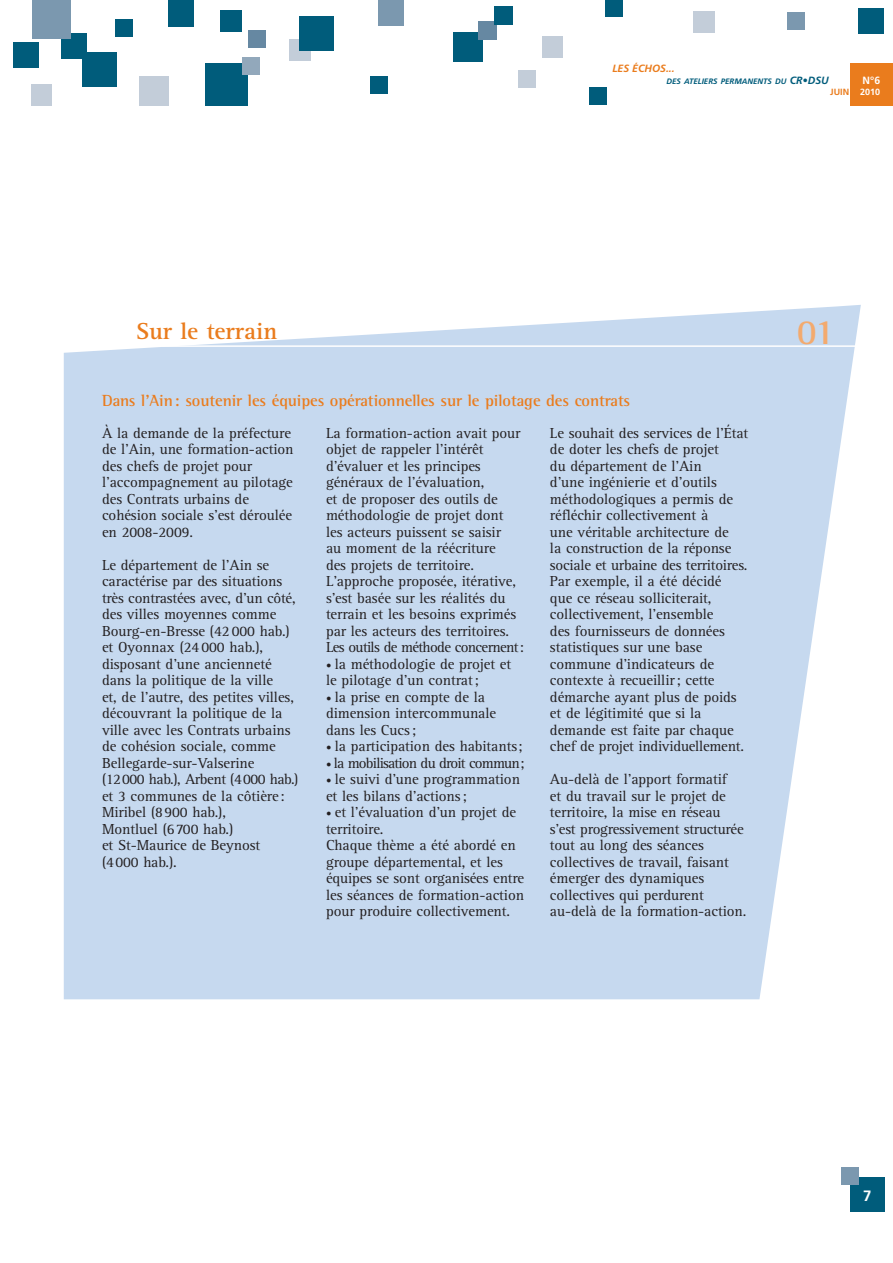
<style>
.page{position:relative;width:893px;height:1263px;background:#fff}
.page>*{position:absolute;margin:0;border:0;box-sizing:border-box;transform-origin:0 0}
.t1{font:700 36px "Agfa Rotis Semi Serif";color:#f3aa6e}
.t2{font:700 24px "Agfa Rotis Serif";color:#ea7c1d}
.t3{font:700 16.5px "Agfa Rotis Semi Serif";letter-spacing:-.005em;color:#ea7c1d}
.t4{font:15px/16.5px "Agfa Rotis Serif";letter-spacing:-.005em;color:#231f20}
.t5{font:15px "Agfa Rotis Serif";letter-spacing:-.05em;color:#231f20}
.t6{font:700 15px "Frutiger";color:#fff}
.t7{font:italic 700 10.5px "Frutiger";color:#ea7c1d}
.t8{font:700 10.5px "Frutiger";color:#fff}
.t9{font:700 9px "Frutiger";color:#ea7c1d}
.t10{font:italic 700 7.8px "Frutiger";color:#005c7b}
.s1{font-size:10.5px}
.s2{color:#fff}
</style>
<div class="page">
<div style="left:850px;top:64px;width:43px;height:42px;background:#ea7c1d"></div>
<div style="left:787px;top:13px;width:17px;height:17px;background:#7b98af"></div>
<div style="left:694px;top:11px;width:21px;height:21px;background:#c3cdd9"></div>
<div style="left:589px;top:88px;width:17px;height:17px;background:#005c7b"></div>
<div style="left:605px;top:0;width:17px;height:17px;background:#005c7b"></div>
<div style="left:858px;top:8px;width:25px;height:26px;background:#005c7b"></div>
<div style="left:542px;top:36px;width:21px;height:22px;background:#c3cdd9"></div>
<div style="left:453px;top:32px;width:30px;height:30px;background:#005c7b"></div>
<div style="left:139px;top:77px;width:30px;height:29px;background:#c3cdd9"></div>
<div style="left:168px;top:0;width:25px;height:27px;background:#005c7b"></div>
<div style="left:378px;top:0;width:25px;height:26px;background:#7b98af"></div>
<div style="left:290px;top:39px;width:21px;height:22px;background:#c3cdd9"></div>
<div style="left:205px;top:63px;width:43px;height:43px;background:#005c7b"></div>
<div style="left:519px;top:71px;width:17px;height:17px;background:#c3cdd9"></div>
<div style="left:116px;top:19px;width:17px;height:17px;background:#005c7b"></div>
<div style="left:371px;top:76px;width:17px;height:17px;background:#005c7b"></div>
<div style="left:300px;top:17px;width:34px;height:34px;background:#005c7b"></div>
<div style="left:243px;top:58px;width:17px;height:17px;background:#92a8bb"></div>
<div style="left:31px;top:84px;width:20px;height:21px;background:#c3cdd9"></div>
<div style="left:62px;top:33px;width:25px;height:26px;background:#005c7b"></div>
<div style="left:83px;top:53px;width:34px;height:34px;background:#005c7b"></div>
<div style="left:220px;top:10px;width:21px;height:21px;background:#005c7b"></div>
<div style="left:249px;top:30px;width:17px;height:17px;background:#6688a2"></div>
<div style="left:478px;top:21px;width:19px;height:19px;background:#6688a2"></div>
<div style="left:32px;top:0;width:38px;height:38px;background:#7b98af"></div>
<div style="left:494px;top:6px;width:18px;height:19px;background:#005c7b"></div>
<div style="left:13px;top:42px;width:25px;height:26px;background:#005c7b"></div>
<div style="left:850px;top:1178px;width:34px;height:34px;background:#005c7b"></div>
<div style="left:841px;top:1168px;width:17px;height:17px;background:#7b98af"></div>
<svg style="left:64px;top:305px;width:797px;height:694px;background:#cbdcf0"></svg>
<hr style="left:136px;top:345px;width:757px;height:2px;background:#fff">
<h2 class="t2" style="left:136px;top:323px;width:143px">Sur le terrain</h2>
<p class="t7" style="left:612px;top:64px;width:64px">LES ÉCHOS...</p>
<p class="t10" style="left:666px;top:78px;width:164px">DES ATELIERS PERMANENTS DU <span class="s1">CR•DSU</span></p>
<p class="t8" style="left:863px;top:76px;width:19px">N°6</p>
<p class="t9" style="left:830px;top:88px;width:52px">JUIN <span class="s2">2010</span></p>
<h1 class="t1" style="left:797px;top:320px;width:39px">01</h1>
<p class="t3" style="left:102px;top:395px;width:530px">Dans l'Ain: soutenir les équipes opérationnelles sur le pilotage des contrats</p>
<p class="t4" style="left:102px;top:426px;width:193px">À la demande de la préfecture de l'Ain, une formation-action des chefs de projet pour l'accompagnement au pilotage des Contrats urbains de cohésion sociale s'est déroulée en 2008-2009.</p>
<p class="t4" style="left:102px;top:558px;width:198px">Le département de l'Ain se caractérise par des situations très contrastées avec, d'un côté, des villes moyennes comme<br>Bourg-en-Bresse (42 000 hab.) et Oyonnax (24 000 hab.), disposant d'une ancienneté dans la politique de la ville<br>et, de l'autre, des petites villes, découvrant la politique de la ville avec les Contrats urbains de cohésion sociale, comme<br>Bellegarde-sur-Valserine (12000 hab.), Arbent (4000 hab.) et 3 communes de la côtière:<br>Miribel (8900 hab.),<br>Montluel (6700 hab.)<br>et St-Maurice de Beynost (4000 hab.).</p>
<p class="t4" style="left:326px;top:426px;width:199px">La formation-action avait pour objet de rappeler l'intérêt d'évaluer et les principes généraux de l'évaluation,<br>et de proposer des outils de méthodologie de projet dont<br>les acteurs puissent se saisir<br>au moment de la réécriture<br>des projets de territoire.<br>L'approche proposée, itérative, s'est basée sur les réalités du terrain et les besoins exprimés par les acteurs des territoires.<br>Les outils de méthode concernent:</p>
<p class="t4" style="left:326px;top:657px;width:187px"><span class="s1">•</span> la méthodologie de projet et le pilotage d'un contrat;</p>
<p class="t4" style="left:326px;top:690px;width:172px"><span class="s1">•</span> la prise en compte de la dimension intercommunale dans les Cucs;</p>
<p class="t4" style="left:326px;top:740px;width:198px"><span class="s1">•</span> la participation des habitants;</p>
<p class="t5" style="left:326px;top:758px;width:200px"><span class="s1">•</span> la mobilisation du droit commun;</p>
<p class="t4" style="left:326px;top:773px;width:195px"><span class="s1">•</span> le suivi d'une programmation et les bilans d'actions;</p>
<p class="t4" style="left:326px;top:806px;width:200px"><span class="s1">•</span> et l'évaluation d'un projet de territoire.<br>Chaque thème a été abordé en groupe départemental, et les équipes se sont organisées entre les séances de formation-action pour produire collectivement.</p>
<p class="t4" style="left:550px;top:426px;width:200px">Le souhait des services de l'État de doter les chefs de projet<br>du département de l'Ain<br>d'une ingénierie et d'outils méthodologiques a permis de réfléchir collectivement à<br>une véritable architecture de<br>la construction de la réponse sociale et urbaine des territoires.<br>Par exemple, il a été décidé<br>que ce réseau solliciterait, collectivement, l'ensemble<br>des fournisseurs de données statistiques sur une base commune d'indicateurs de contexte à recueillir; cette démarche ayant plus de poids et de légitimité que si la demande est faite par chaque chef de projet individuellement.</p>
<p class="t4" style="left:550px;top:773px;width:198px">Au-delà de l'apport formatif<br>et du travail sur le projet de territoire, la mise en réseau s'est progressivement structurée tout au long des séances collectives de travail, faisant émerger des dynamiques collectives qui perdurent au-delà de la formation-action.</p>
<p class="t6" style="left:863px;top:1189px;width:10px">7</p>
</div>
